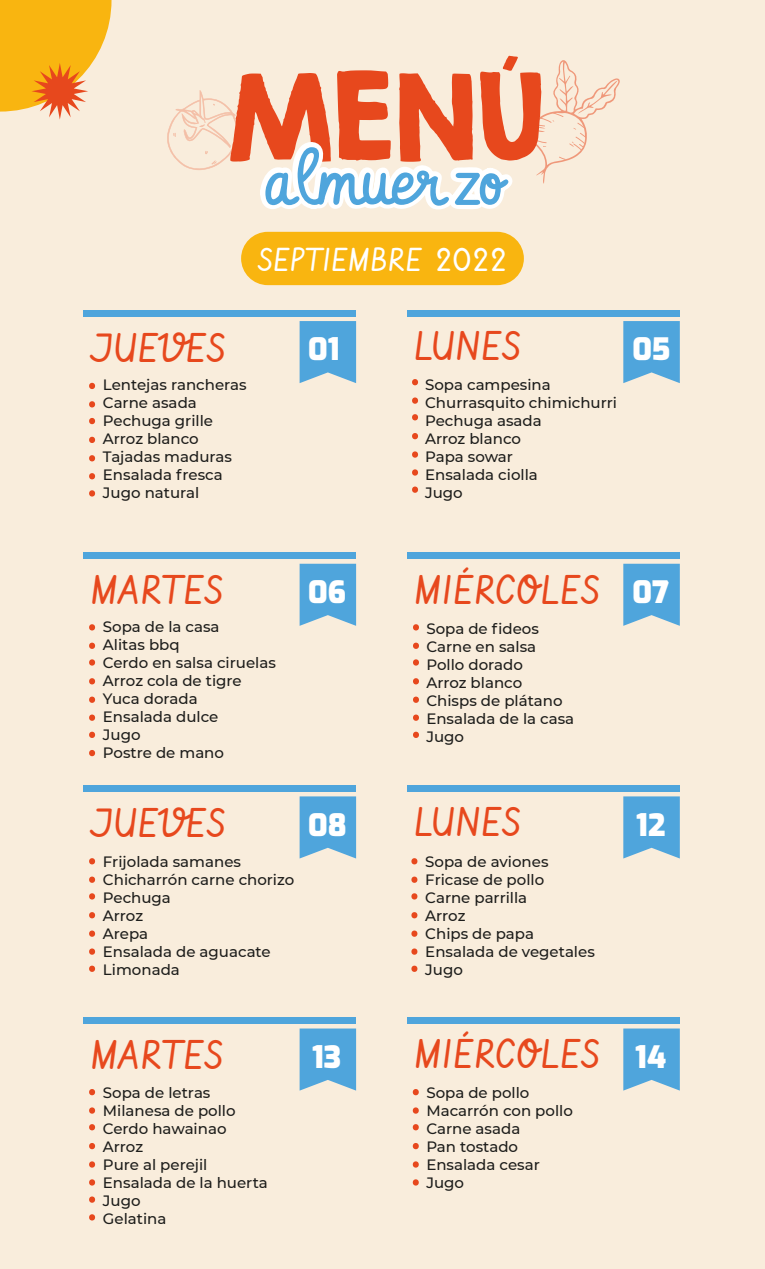
<style>
.page{position:relative;width:765px;height:1269px;background:#fff}
.page>*{position:absolute;margin:0;border:0;box-sizing:border-box;transform-origin:0 0}
.t1{font:77.25px "Vibur";color:#4fa5dc}
.t2{font:38.75px "Vibur";color:#e7481d}
.t3{font:31px "Vibur";color:#fff}
.t4{font:900 30.62px "Exo";color:#fff}
.t5{font:500 15px/18px "Montserrat";color:#1d1d1b}
.s1{font-family:"Exo";font-weight:900;font-size:30.62px;color:#fff}
</style>
<div class="page">
<div style="left:0;top:0;width:765px;height:1268px;background:#f9eddc"></div>
<svg style="left:300px;top:321px;width:56px;height:62px;background:#5dabdc"></svg>
<svg style="left:89px;top:383px;width:7px;height:6px"></svg>
<svg style="left:89px;top:401px;width:7px;height:6px"></svg>
<svg style="left:89px;top:418px;width:7px;height:6px"></svg>
<svg style="left:89px;top:437px;width:7px;height:6px"></svg>
<svg style="left:89px;top:455px;width:7px;height:6px"></svg>
<svg style="left:89px;top:473px;width:7px;height:6px"></svg>
<svg style="left:89px;top:490px;width:7px;height:6px"></svg>
<div style="left:83px;top:310px;width:273px;height:6px;background:#4fa5dc"></div>
<svg style="left:623px;top:321px;width:57px;height:62px;background:#5eabdc"></svg>
<svg style="left:412px;top:379px;width:6px;height:6px"></svg>
<svg style="left:412px;top:397px;width:6px;height:7px"></svg>
<svg style="left:412px;top:414px;width:6px;height:6px"></svg>
<svg style="left:412px;top:433px;width:6px;height:6px"></svg>
<svg style="left:412px;top:486px;width:6px;height:7px"></svg>
<svg style="left:412px;top:451px;width:6px;height:6px"></svg>
<svg style="left:412px;top:469px;width:6px;height:6px"></svg>
<div style="left:407px;top:310px;width:273px;height:6px;background:#4fa5dc"></div>
<svg style="left:300px;top:796px;width:56px;height:62px;background:#5dabdc"></svg>
<svg style="left:89px;top:858px;width:7px;height:6px"></svg>
<svg style="left:89px;top:876px;width:7px;height:6px"></svg>
<svg style="left:89px;top:893px;width:7px;height:6px"></svg>
<svg style="left:89px;top:912px;width:7px;height:6px"></svg>
<svg style="left:89px;top:930px;width:7px;height:6px"></svg>
<svg style="left:89px;top:948px;width:7px;height:6px"></svg>
<svg style="left:89px;top:965px;width:7px;height:6px"></svg>
<div style="left:83px;top:785px;width:273px;height:6px;background:#4fa5dc"></div>
<svg style="left:623px;top:796px;width:57px;height:62px;background:#5eabdc"></svg>
<div style="left:407px;top:785px;width:273px;height:6px;background:#4fa5dc"></div>
<svg style="left:300px;top:1028px;width:56px;height:62px;background:#5dabdc"></svg>
<svg style="left:623px;top:1028px;width:57px;height:62px;background:#5eabdc"></svg>
<svg style="left:89px;top:1089px;width:7px;height:6px"></svg>
<svg style="left:89px;top:1107px;width:7px;height:6px"></svg>
<svg style="left:89px;top:1124px;width:7px;height:6px"></svg>
<svg style="left:89px;top:1143px;width:7px;height:6px"></svg>
<svg style="left:89px;top:1161px;width:7px;height:6px"></svg>
<svg style="left:89px;top:1179px;width:7px;height:6px"></svg>
<svg style="left:89px;top:1196px;width:7px;height:6px"></svg>
<svg style="left:89px;top:1214px;width:7px;height:6px"></svg>
<div style="left:83px;top:1017px;width:273px;height:6px;background:#4fa5dc"></div>
<svg style="left:412px;top:1089px;width:7px;height:6px"></svg>
<svg style="left:412px;top:1107px;width:7px;height:6px"></svg>
<svg style="left:412px;top:1124px;width:7px;height:6px"></svg>
<svg style="left:412px;top:1143px;width:7px;height:6px"></svg>
<svg style="left:412px;top:1161px;width:7px;height:6px"></svg>
<svg style="left:412px;top:1179px;width:7px;height:6px"></svg>
<div style="left:407px;top:1017px;width:273px;height:6px;background:#4fa5dc"></div>
<svg style="left:300px;top:564px;width:56px;height:62px;background:#5eabdc"></svg>
<svg style="left:623px;top:564px;width:57px;height:62px;background:#5fabdc"></svg>
<svg style="left:89px;top:624px;width:7px;height:6px"></svg>
<svg style="left:89px;top:642px;width:7px;height:7px"></svg>
<svg style="left:89px;top:659px;width:7px;height:6px"></svg>
<svg style="left:89px;top:678px;width:7px;height:6px"></svg>
<svg style="left:89px;top:696px;width:7px;height:7px"></svg>
<svg style="left:89px;top:714px;width:7px;height:7px"></svg>
<svg style="left:89px;top:731px;width:7px;height:7px"></svg>
<svg style="left:89px;top:750px;width:7px;height:6px"></svg>
<svg style="left:413px;top:624px;width:6px;height:6px"></svg>
<svg style="left:413px;top:642px;width:6px;height:7px"></svg>
<svg style="left:413px;top:659px;width:6px;height:6px"></svg>
<svg style="left:413px;top:678px;width:6px;height:6px"></svg>
<svg style="left:413px;top:696px;width:6px;height:7px"></svg>
<svg style="left:413px;top:714px;width:6px;height:7px"></svg>
<svg style="left:413px;top:731px;width:6px;height:7px"></svg>
<div style="left:83px;top:553px;width:273px;height:6px;background:#4fa5dc"></div>
<div style="left:407px;top:553px;width:273px;height:6px;background:#4fa5dc"></div>
<svg style="left:0;top:0;width:112px;height:120px"></svg>
<div style="left:241px;top:232px;width:283px;height:53px;background:#f9b510;border-radius:27px"></div>
<svg style="left:167px;top:56px;width:453px;height:154px"></svg>
<svg style="left:411px;top:858px;width:7px;height:6px"></svg>
<svg style="left:411px;top:876px;width:7px;height:6px"></svg>
<svg style="left:411px;top:893px;width:7px;height:6px"></svg>
<svg style="left:411px;top:912px;width:7px;height:6px"></svg>
<svg style="left:411px;top:930px;width:7px;height:6px"></svg>
<svg style="left:411px;top:948px;width:7px;height:6px"></svg>
<svg style="left:411px;top:965px;width:7px;height:6px"></svg>
<h1 class="t1" style="left:264px;top:131px;width:240px">almuрzo</h1>
<h3 class="t3" style="left:258px;top:241px;width:250px">SEPTIEMBRE 2022</h3>
<h2 class="t2" style="left:91px;top:324px;width:137px">JUEVES</h2>
<h3 class="t4" style="left:308px;top:327px;width:33px">01</h3>
<h2 class="t2" style="left:415px;top:323px;width:108px">LUNES</h2>
<h3 class="t4" style="left:633px;top:327px;width:39px">05</h3>
<p class="t5" style="left:103px;top:375px;width:145px">Lentejas rancheras<br>Carne asada<br>Pechuga grille<br>Arroz blanco<br>Tajadas maduras<br>Ensalada fresca<br>Jugo natural</p>
<h2 class="t2" style="left:91px;top:567px;width:134px">MARTES</h2>
<h3 class="t4" style="left:308px;top:569px;width:39px">06</h3>
<p class="t5" style="left:103px;top:617px;width:174px">Sopa de la casa<br>Alitas bbq<br>Cerdo en salsa ciruelas<br>Arroz cola de tigre<br>Yuca dorada<br>Ensalada dulce<br>Jugo<br>Postre de mano</p>
<p class="t5" style="left:425px;top:375px;width:193px">Sopa campesina<br>Churrasquito chimichurri<br>Pechuga asada<br>Arroz blanco<br>Papa sowar<br>Ensalada ciolla<br>Jugo</p>
<h2 class="t2" style="left:415px;top:566px;width:256px">MIÉRCOLES <span class="s1">07</span></h2>
<p class="t5" style="left:426px;top:618px;width:149px">Sopa de fideos<br>Carne en salsa<br>Pollo dorado<br>Arroz blanco<br>Chisps de plátano<br>Ensalada de la casa<br>Jugo</p>
<h2 class="t2" style="left:91px;top:800px;width:137px">JUEVES</h2>
<h3 class="t4" style="left:308px;top:802px;width:40px">08</h3>
<h2 class="t2" style="left:415px;top:798px;width:108px">LUNES</h2>
<h3 class="t4" style="left:636px;top:802px;width:31px">12</h3>
<p class="t5" style="left:103px;top:851px;width:193px">Frijolada samanes<br>Chicharrón carne chorizo<br>Pechuga<br>Arroz<br>Arepa<br>Ensalada de aguacate<br>Limonada</p>
<h2 class="t2" style="left:91px;top:1031px;width:134px">MARTES</h2>
<h3 class="t4" style="left:312px;top:1034px;width:31px">13</h3>
<p class="t5" style="left:425px;top:851px;width:171px">Sopa de aviones<br>Fricase de pollo<br>Carne parrilla<br>Arroz<br>Chips de papa<br>Ensalada de vegetales<br>Jugo</p>
<h2 class="t2" style="left:415px;top:1031px;width:253px">MIÉRCOLES <span class="s1">14</span></h2>
<p class="t5" style="left:103px;top:1082px;width:166px">Sopa de letras<br>Milanesa de pollo<br>Cerdo hawainao<br>Arroz<br>Pure al perejil<br>Ensalada de la huerta<br>Jugo<br>Gelatina</p>
<p class="t5" style="left:426px;top:1082px;width:148px">Sopa de pollo<br>Macarrón con pollo<br>Carne asada<br>Pan tostado<br>Ensalada cesar<br>Jugo</p>
</div>
